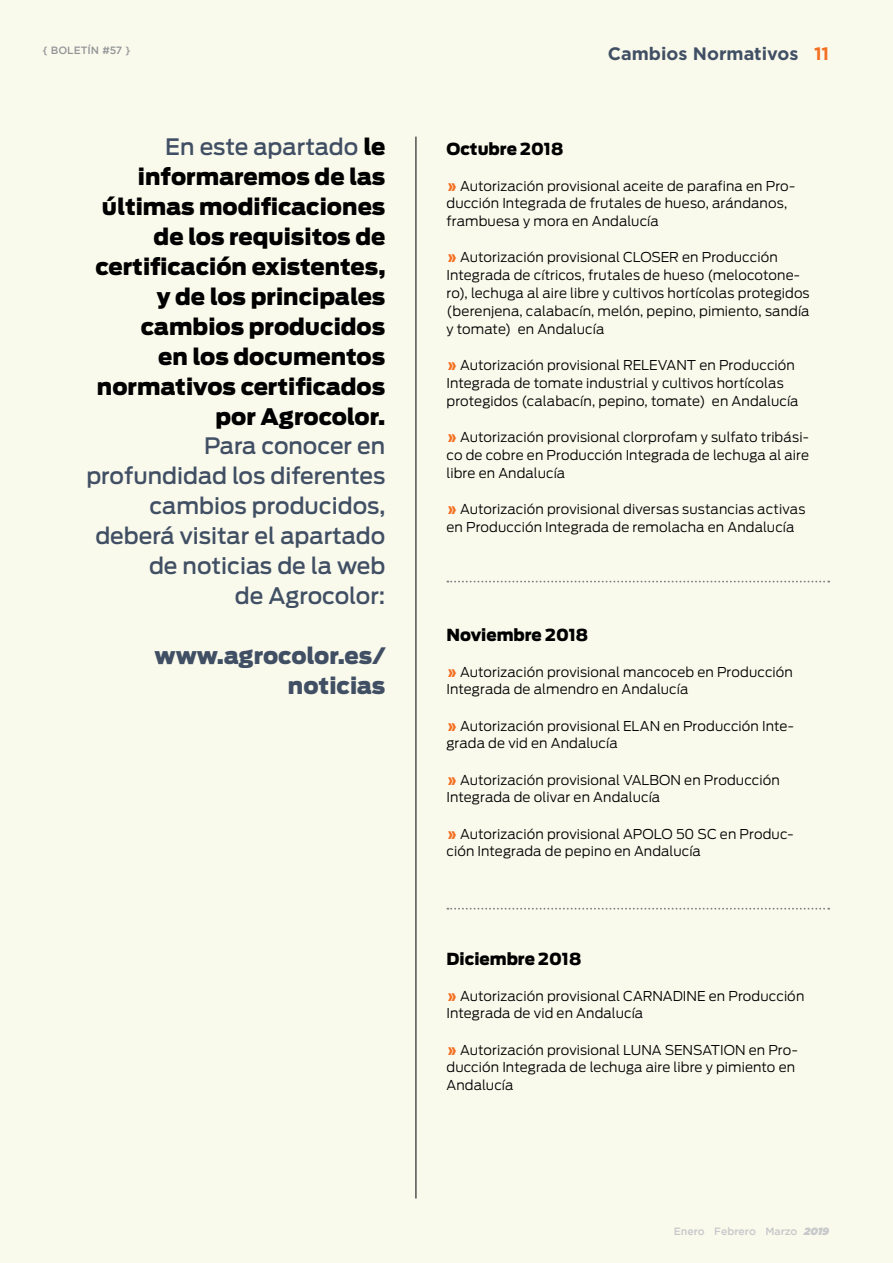
<style>
.page{position:relative;width:893px;height:1263px;background:#f9f9ec}
.page>*{position:absolute;margin:0;border:0;box-sizing:border-box;transform-origin:0 0}
.t1{font:900 22.5px/30px "Antenna";color:#000;text-align:right}
.t2{font:500 22.5px/30px "Antenna";color:#414f64;text-align:right}
.t3{font:900 22.5px/30px "Antenna";color:#414f64;text-align:right}
.t4{font:700 18px "Gotham";color:#414f64}
.t5{font:700 18px "Gotham";color:#f36f21}
.t6{font:900 16.5px "Antenna";color:#000}
.t7{font:300 13.5px/18px "Antenna";letter-spacing:.005em;color:#000}
.t8{font:500 10.5px "Gotham";color:#c7c8ca}
.t9{font:500 10.5px "Gotham";color:#939598}
.s1{font-weight:500;color:#414f64}
.s2{font-weight:900;color:#f36f21}
.s3{font-weight:900;font-style:italic}
</style>
<div class="page">
<svg style="left:447px;top:581px;width:382px;height:2px"></svg>
<svg style="left:447px;top:908px;width:382px;height:2px"></svg>
<hr style="left:416px;top:137px;width:1px;height:1061px;background:#000">
<p class="t9" style="left:43px;top:44px;width:90px">{ BOLETÍN #57 }</p>
<h1 class="t1" style="left:95px;top:131px;width:292px"><span class="s1">En este apartado</span> le informaremos de las últimas modificaciones de los requisitos de certificación existentes, y de los principales cambios producidos<br>en los documentos normativos certificados por Agrocolor.</h1>
<h1 class="t2" style="left:86px;top:431px;width:301px">Para conocer en profundidad los diferentes cambios producidos, deberá visitar el apartado de noticias de la web<br>de Agrocolor:</h1>
<h1 class="t3" style="left:154px;top:641px;width:233px">www.agrocolor.es/ noticias</h1>
<h2 class="t4" style="left:608px;top:43px;width:192px">Cambios Normativos</h2>
<h2 class="t5" style="left:814px;top:43px;width:17px">11</h2>
<p class="t6" style="left:446px;top:138px;width:118px">Octubre 2018</p>
<p class="t7" style="left:446px;top:177px;width:350px"><span class="s2">»</span> Autorización provisional aceite de parafina en Pro&shy;ducción Integrada de frutales de hueso, arándanos, frambuesa y mora en Andalucía</p>
<p class="t7" style="left:446px;top:249px;width:365px"><span class="s2">»</span> Autorización provisional CLOSER en Producción Integrada de cítricos, frutales de hueso (melocotone&shy;ro), lechuga al aire libre y cultivos hortícolas protegidos (berenjena, calabacín, melón, pepino, pimiento, sandía y tomate) en Andalucía</p>
<p class="t7" style="left:446px;top:357px;width:354px"><span class="s2">»</span> Autorización provisional RELEVANT en Producción<br>Integrada de tomate industrial y cultivos hortícolas protegidos (calabacín, pepino, tomate) en Andalucía</p>
<p class="t7" style="left:446px;top:429px;width:364px;text-align:justify"><span class="s2">»</span> Autorización provisional clorprofam y sulfato tribási&shy;co de cobre en Producción Integrada de lechuga al aire libre en Andalucía</p>
<p class="t7" style="left:446px;top:501px;width:361px"><span class="s2">»</span> Autorización provisional diversas sustancias activas en Producción Integrada de remolacha en Andalucía</p>
<p class="t6" style="left:446px;top:624px;width:143px">Noviembre 2018</p>
<p class="t7" style="left:446px;top:663px;width:348px"><span class="s2">»</span> Autorización provisional mancoceb en Producción<br>Integrada de almendro en Andalucía</p>
<p class="t7" style="left:446px;top:717px;width:349px"><span class="s2">»</span> Autorización provisional ELAN en Producción Inte&shy;grada de vid en Andalucía</p>
<p class="t7" style="left:446px;top:771px;width:335px"><span class="s2">»</span> Autorización provisional VALBON en Producción<br>Integrada de olivar en Andalucía</p>
<p class="t7" style="left:446px;top:825px;width:348px"><span class="s2">»</span> Autorización provisional APOLO 50 SC en Produc&shy;ción Integrada de pepino en Andalucía</p>
<p class="t6" style="left:446px;top:948px;width:136px">Diciembre 2018</p>
<p class="t7" style="left:446px;top:987px;width:359px"><span class="s2">»</span> Autorización provisional CARNADINE en Producción<br>Integrada de vid en Andalucía</p>
<p class="t7" style="left:446px;top:1041px;width:353px"><span class="s2">»</span> Autorización provisional LUNA SENSATION en Pro&shy;ducción Integrada de lechuga aire libre y pimiento en<br>Andalucía</p>
<p class="t8" style="left:674px;top:1225px;width:157px">Enero Febrero Marzo <span class="s3">2019</span></p>
</div>
